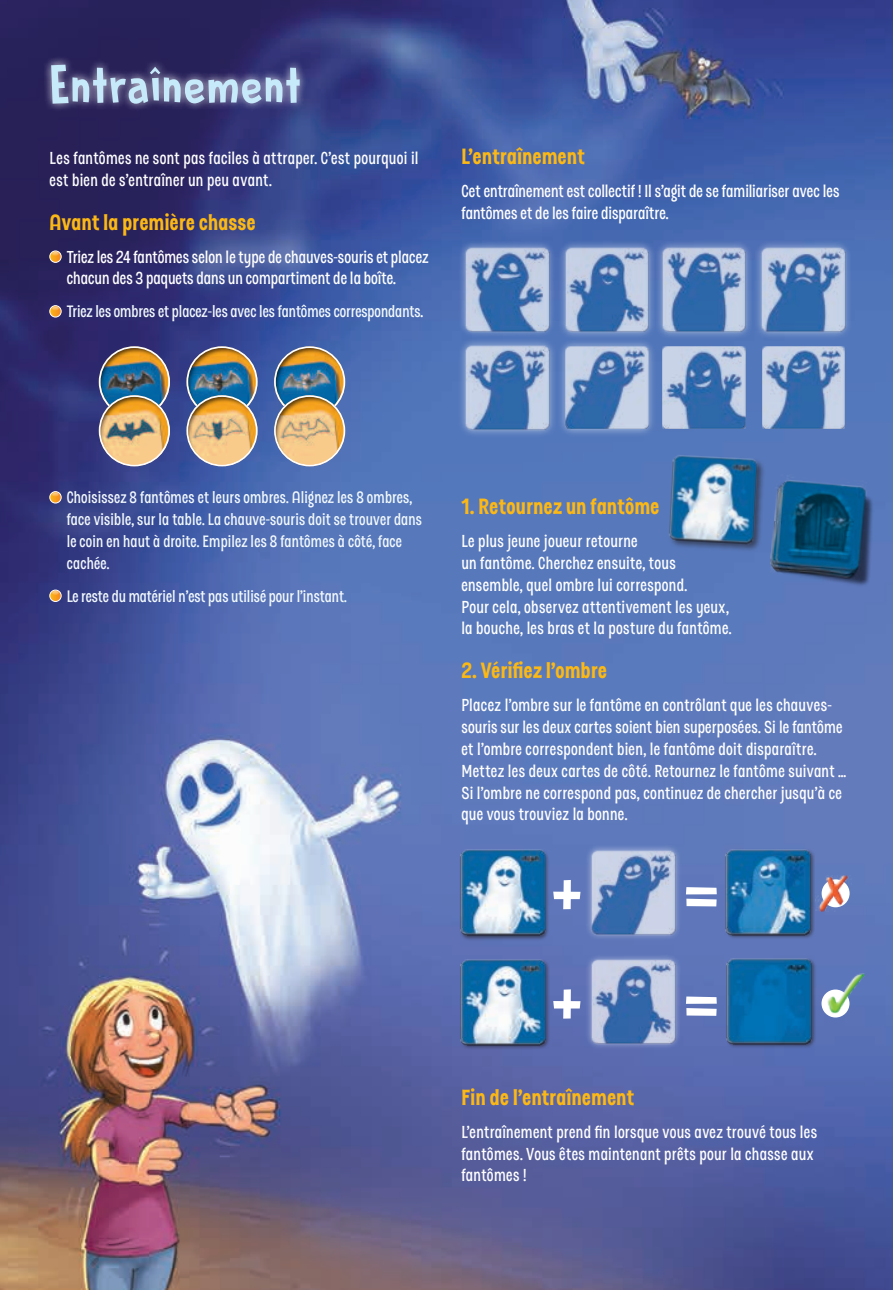
<style>
.page{position:relative;width:893px;height:1290px;background:#fff}
.page>*{position:absolute;margin:0;border:0;box-sizing:border-box;transform-origin:0 0}
.t1{font:77.88px "Prince Frog";color:#fff}
.t2{font:52.5px "Prince Frog";letter-spacing:.015em;color:#c6eafa}
.t3{font:900 24.5px "D Sert Alt";letter-spacing:.02em;color:#fcb814}
.t4{font:600 19.25px/21.9px "D Sert Alt";letter-spacing:.01em;color:#fff}
.t5{font:600 18.38px/21.9px "D Sert Alt";letter-spacing:.01em;color:#f3fafe}
.s1{font-size:19.25px;color:#fff}
</style>
<div class="page">
<img style="left:0;top:0;width:893px;height:1290px">
<div style="left:460px;top:849px;width:90px;height:92px;background:#231f20;opacity:.6"></div>
<img style="left:458px;top:847px;width:90px;height:90px">
<div style="left:460px;top:959px;width:90px;height:92px;background:#231f20;opacity:.6"></div>
<img style="left:458px;top:957px;width:90px;height:90px">
<div style="left:585px;top:844px;width:96px;height:97px;background:#657cbd"></div>
<img style="left:589px;top:848px;width:89px;height:89px">
<div style="left:585px;top:953px;width:96px;height:97px;background:#fff;opacity:.75"></div>
<img style="left:588px;top:956px;width:89px;height:90px">
<div style="left:725px;top:848px;width:90px;height:92px;background:#231f20;opacity:.6"></div>
<img style="left:723px;top:846px;width:90px;height:90px">
<div style="left:726px;top:958px;width:90px;height:92px;background:#231f20;opacity:.6"></div>
<img style="left:724px;top:955px;width:90px;height:90px">
<img style="left:806px;top:974px;width:72px;height:53px">
<img style="left:815px;top:875px;width:37px;height:37px">
<div style="left:668px;top:454px;width:98px;height:99px;background:#231f20;opacity:.6"></div>
<img style="left:667px;top:452px;width:71px;height:94px">
<img style="left:738px;top:452px;width:155px;height:159px">
<svg style="left:455px;top:237px;width:105px;height:105px;background:#4c6fb5"></svg>
<img style="left:462px;top:244px;width:90px;height:90px">
<div style="left:458px;top:338px;width:99px;height:99px;background:#5a7dbd"></div>
<img style="left:463px;top:343px;width:89px;height:89px">
<div style="left:557px;top:240px;width:99px;height:99px;background:#fff;opacity:.75"></div>
<img style="left:562px;top:245px;width:90px;height:89px">
<div style="left:558px;top:338px;width:99px;height:99px;background:#fff;opacity:.75"></div>
<img style="left:566px;top:346px;width:82px;height:83px">
<div style="left:654px;top:240px;width:99px;height:99px;background:#fff;opacity:.75"></div>
<img style="left:659px;top:245px;width:90px;height:89px">
<img style="left:663px;top:346px;width:82px;height:83px">
<div style="left:754px;top:240px;width:99px;height:99px;background:#5679bb"></div>
<img style="left:758px;top:245px;width:90px;height:89px">
<img style="left:762px;top:346px;width:83px;height:83px">
<div style="left:50px;top:251px;width:11px;height:12px;border:1px solid #fff;border-radius:50%"></div>
<svg style="left:50px;top:251px;width:11px;height:11px"></svg>
<div style="left:50px;top:305px;width:11px;height:12px;border:1px solid #fff;border-radius:50%"></div>
<svg style="left:50px;top:306px;width:11px;height:11px"></svg>
<div style="left:50px;top:491px;width:11px;height:12px;border:1px solid #fff;border-radius:50%"></div>
<svg style="left:50px;top:492px;width:11px;height:11px"></svg>
<div style="left:50px;top:590px;width:11px;height:12px;border:1px solid #fff;border-radius:50%"></div>
<svg style="left:50px;top:590px;width:11px;height:11px"></svg>
<div style="left:42px;top:56px;width:266px;height:56px;background:#fff;opacity:.75"></div>
<div style="left:98px;top:344px;width:75px;height:74px;background:#231f20;opacity:.75"></div>
<div style="left:99px;top:346px;width:71px;height:71px;border:2px solid #fff;border-radius:50%"></div>
<div style="left:185px;top:344px;width:75px;height:74px;background:#231f20;opacity:.75"></div>
<div style="left:186px;top:346px;width:72px;height:71px;border:2px solid #fff;border-radius:50%"></div>
<div style="left:273px;top:344px;width:75px;height:74px;background:#231f20;opacity:.75"></div>
<div style="left:274px;top:346px;width:71px;height:71px;border:2px solid #fff;border-radius:50%"></div>
<div style="left:98px;top:393px;width:75px;height:73px;background:#231f20;opacity:.75"></div>
<div style="left:99px;top:395px;width:71px;height:71px;border:2px solid #fff;border-radius:50%"></div>
<div style="left:185px;top:393px;width:75px;height:73px;background:#231f20;opacity:.75"></div>
<div style="left:186px;top:395px;width:72px;height:71px;border:2px solid #fff;border-radius:50%"></div>
<div style="left:273px;top:393px;width:75px;height:73px;background:#231f20;opacity:.75"></div>
<div style="left:274px;top:395px;width:71px;height:71px;border:2px solid #fff;border-radius:50%"></div>
<h2 class="t2" style="left:50px;top:53px;width:253px">Entraînement</h2>
<p class="t4" style="left:50px;top:147px;width:370px">Les fantômes ne sont pas faciles à attraper. C’est pourquoi il est bien de s’entraîner un peu avant.</p>
<p class="t3" style="left:50px;top:207px;width:208px">Avant la première chasse</p>
<p class="t4" style="left:67px;top:245px;width:363px">Triez les 24 fantômes selon le type de chauves-souris et placez chacun des 3 paquets dans un compartiment de la boîte.</p>
<p class="t5" style="left:67px;top:300px;width:358px">Triez les ombres et placez-les avec les fantômes correspondants<span class="s1">.</span></p>
<p class="t3" style="left:461px;top:141px;width:125px">L’entraînement</p>
<p class="t4" style="left:461px;top:180px;width:380px">Cet entraînement est collectif ! Il s’agit de se familiariser avec les fantômes et de les faire disparaître.</p>
<p class="t5" style="left:67px;top:486px;width:357px">Choisissez 8 fantômes et leurs ombres. Alignez les 8 ombres, face visible, sur la table. La chauve-souris doit se trouver dans le coin en haut à droite. Empilez les 8 fantômes à côté, face cachée.</p>
<p class="t5" style="left:67px;top:585px;width:281px">Le reste du matériel n’est pas utilisé pour l’instant.</p>
<p class="t3" style="left:461px;top:491px;width:200px">1. Retournez un fantôme</p>
<p class="t4" style="left:461px;top:530px;width:272px">Le plus jeune joueur retourne<br>un fantôme. Cherchez ensuite, tous ensemble, quel ombre lui correspond.<br>Pour cela, observez attentivement les yeux, la bouche, les bras et la posture du fantôme.</p>
<p class="t3" style="left:461px;top:655px;width:147px">2. Vérifiez l’ombre</p>
<p class="t4" style="left:461px;top:694px;width:386px">Placez l’ombre sur le fantôme en contrôlant que les chauves&shy;souris sur les deux cartes soient bien superposées. Si le fantôme et l’ombre correspondent bien, le fantôme doit disparaître.<br>Mettez les deux cartes de côté. Retournez le fantôme suivant … Si l’ombre ne correspond pas, continuez de chercher jusqu’à ce que vous trouviez la bonne.</p>
<h1 class="t1" style="left:551px;top:842px;width:33px">+</h1>
<h1 class="t1" style="left:684px;top:842px;width:37px">=</h1>
<h1 class="t1" style="left:551px;top:951px;width:33px">+</h1>
<h1 class="t1" style="left:684px;top:951px;width:37px">=</h1>
<p class="t3" style="left:461px;top:1082px;width:174px">Fin de l’entraînement</p>
<p class="t4" style="left:461px;top:1120px;width:357px">L’entraînement prend fin lorsque vous avez trouvé tous les fantômes. Vous êtes maintenant prêts pour la chasse aux fantômes !</p>
</div>
